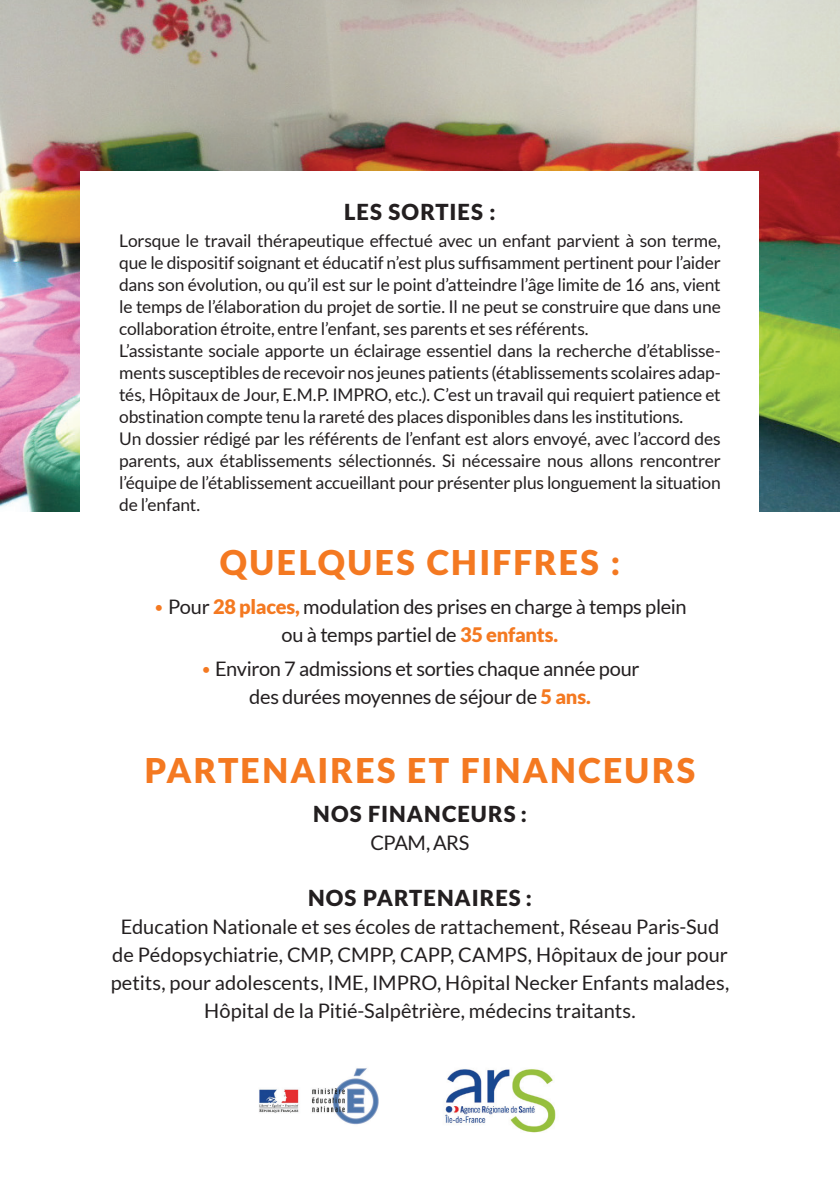
<style>
.page{position:relative;width:840px;height:1191px;background:#fff}
.page>*{position:absolute;margin:0;border:0;box-sizing:border-box;transform-origin:0 0}
.t1{font:900 34px "Lato";letter-spacing:.065em;color:#f47921}
.Titres_1_noirs{font:900 22px "Lato";letter-spacing:.05em;color:#231f20}
.t2{font:20px/28px "Lato";letter-spacing:-.005em;color:#231f20;text-align:center}
.t3{font:17.4px/22px "Lato";letter-spacing:-.01em;color:#231f20;text-align:justify}
.s1{font-weight:300;color:#f47921}
.s2{font-weight:900;color:#f47921}
</style>
<div class="page">
<img style="left:0;top:0;width:839px;height:511px">
<div style="left:80px;top:171px;width:678px;height:370px;background:#fff"></div>
<img style="left:259px;top:1068px;width:120px;height:57px">
<img style="left:445px;top:1069px;width:111px;height:64px">
<p class="Titres_1_noirs" style="left:344px;top:198px;width:153px">LES SORTIES :</p>
<p class="t3" style="left:119px;top:230px;width:603px">Lorsque le travail thérapeutique effectué avec un enfant parvient à son terme, que le dispositif soignant et éducatif n’est plus suffisamment pertinent pour l’aider dans son évolution, ou qu’il est sur le point d’atteindre l’âge limite de 16 ans, vient le temps de l’élaboration du projet de sortie. Il ne peut se construire que dans une collaboration étroite, entre l’enfant, ses parents et ses référents.</p>
<p class="t3" style="left:119px;top:340px;width:602px">L’assistante sociale apporte un éclairage essentiel dans la recherche d’établisse&shy;ments susceptibles de recevoir nos jeunes patients (établissements scolaires adap&shy;tés, Hôpitaux de Jour, E.M.P. IMPRO, etc.). C’est un travail qui requiert patience et obstination compte tenu la rareté des places disponibles dans les institutions.</p>
<p class="t3" style="left:119px;top:428px;width:602px">Un dossier rédigé par les référents de l’enfant est alors envoyé, avec l’accord des parents, aux établissements sélectionnés. Si nécessaire nous allons rencontrer l’équipe de l’établissement accueillant pour présenter plus longuement la situation de l’enfant.</p>
<p class="t1" style="left:220px;top:542px;width:401px">QUELQUES CHIFFRES :</p>
<p class="t2" style="left:153px;top:593px;width:534px"><span class="s1">•</span> Pour <span class="s2">28 places,</span> modulation des prises en charge à temps plein ou à temps partiel de <span class="s2">35 enfants.</span></p>
<p class="t2" style="left:200px;top:654px;width:440px"><span class="s1">•</span> Environ 7 admissions et sorties chaque année pour des durées moyennes de séjour de <span class="s2">5 ans.</span></p>
<p class="t1" style="left:145px;top:750px;width:552px">PARTENAIRES ET FINANCEURS</p>
<p class="Titres_1_noirs" style="left:313px;top:801px;width:215px">NOS FINANCEURS :</p>
<p class="t2" style="left:370px;top:828px;width:100px">CPAM, ARS</p>
<p class="Titres_1_noirs" style="left:308px;top:885px;width:225px">NOS PARTENAIRES :</p>
<p class="t2" style="left:111px;top:912px;width:619px">Education Nationale et ses écoles de rattachement, Réseau Paris-Sud de Pédopsychiatrie, CMP, CMPP, CAPP, CAMPS, Hôpitaux de jour pour petits, pour adolescents, IME, IMPRO, Hôpital Necker Enfants malades, Hôpital de la Pitié-Salpêtrière, médecins traitants.</p>
</div>
